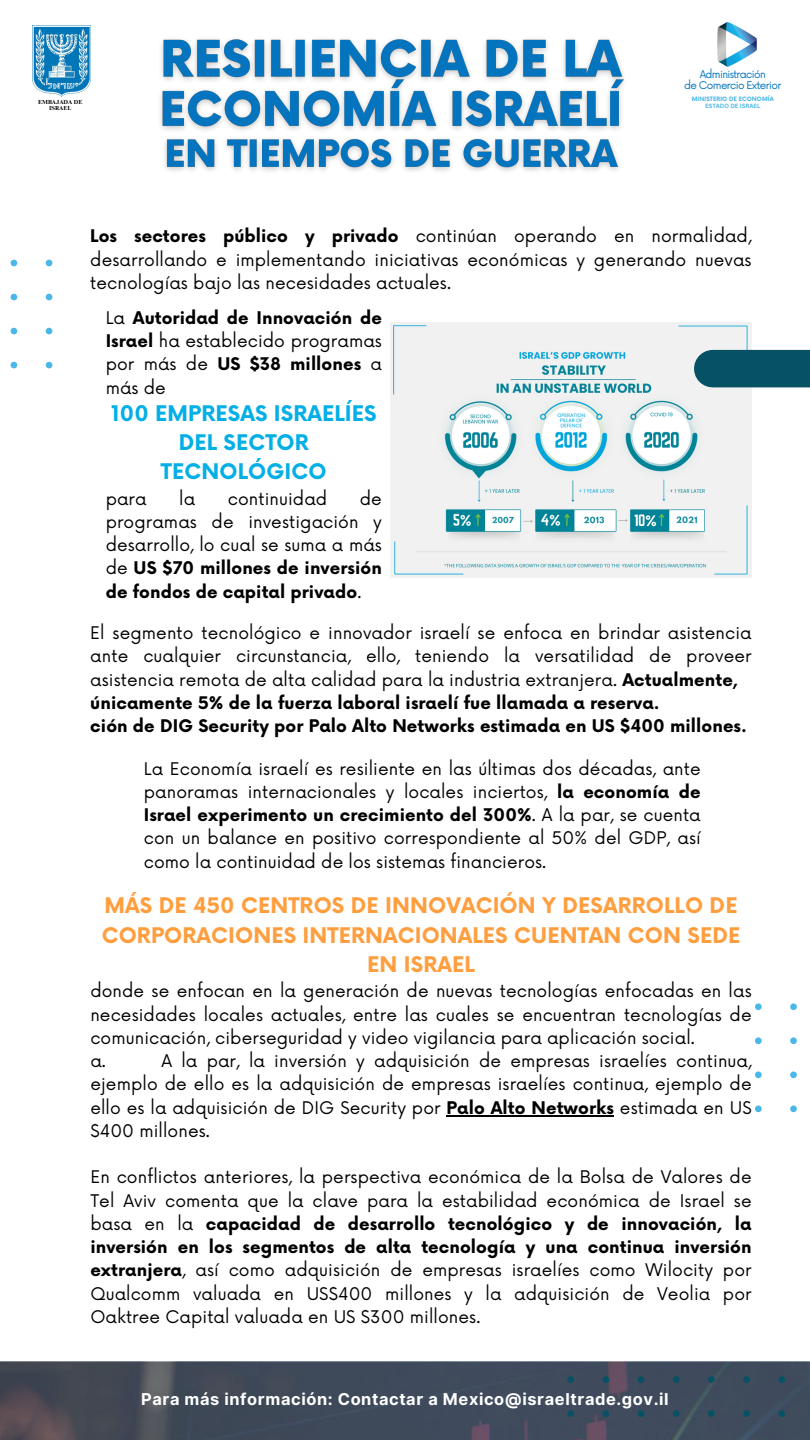
<style>
.page{position:relative;width:810px;height:1440px;background:#fff}
.page>*{position:absolute;margin:0;border:0;box-sizing:border-box;transform-origin:0 0}
.t1{font:700 21px/29.2px "Now";letter-spacing:.005em;color:#ff9e3e;text-align:center}
.t2{font:700 21px/29.2px "Now";letter-spacing:.005em;color:#03afe6;text-align:center}
.t3{font:17px/23.2px "Now";letter-spacing:.005em;color:#000;text-align:justify}
.t4{font:700 17px/23.2px "Now";letter-spacing:.005em;color:#000;text-align:justify}
.t5{font:700 16.4px "Inter";letter-spacing:.035em;color:#fff}
.t6{font:10.4px "Now";letter-spacing:-.06em;color:#0474be}
.t7{font:700 5.9px "Now";color:#4ab7e9}
.t8{font:700 5.9px/6.4px "Times NRMT Pro";color:#000;text-align:center}
.t9{font:700 5.9px "Canva Sans";color:#4ab7e9}
.s1{font-weight:700}
.s2{font-weight:400}
</style>
<div class="page">
<img style="left:717px;top:22px;width:40px;height:45px">
<img style="left:0;top:1362px;width:810px;height:78px">
<svg style="left:10px;top:259px;width:42px;height:109px"></svg>
<svg style="left:567px;top:1366px;width:243px;height:74px;background:#3f4c5c"></svg>
<svg style="left:755px;top:1003px;width:42px;height:109px"></svg>
<img style="left:391px;top:323px;width:360px;height:255px">
<div style="left:713px;top:350px;width:97px;height:37px;background:#065164"></div>
<hr style="left:447px;top:1115px;width:167px;height:2px;background:#000">
<img style="left:33px;top:26px;width:57px;height:72px">
<img style="left:160px;top:39px;width:464px;height:132px">
<p class="t8" style="left:38px;top:99px;width:46px">EMBAJADA DE<br>ISRAEL</p>
<p class="t6" style="left:700px;top:68px;width:68px">Administración</p>
<p class="t6" style="left:684px;top:80px;width:99px">de Comercio Exterior</p>
<p class="t7" style="left:692px;top:96px;width:83px">MINISTERIO DE ECONOMÍA</p>
<p class="t9" style="left:705px;top:102px;width:57px">ESTADO DE ISRAEL</p>
<p class="t3" style="left:90px;top:226px;width:663px"><span class="s1">Los sectores público y privado</span> continúan operando en normalidad, desarrollando e implementando iniciativas económicas y generando nuevas tecnologías bajo las necesidades actuales.</p>
<p class="t4" style="left:106px;top:307px;width:278px"><span class="s2">La</span> Autoridad de Innovación de Israel <span class="s2">ha establecido programas por más de</span> US $38 millones <span class="s2">a más de</span></p>
<p class="t2" style="left:111px;top:400px;width:267px">100 EMPRESAS ISRAELÍES<br>DEL SECTOR<br>TECNOLÓGICO</p>
<p class="t3" style="left:106px;top:488px;width:278px;text-indent:254px">de programas de investigación y desarrollo, lo cual se suma a más de <span class="s1">US $70 millones de inversión de fondos de capital privado</span>.</p>
<p class="t3" style="left:90px;top:622px;width:663px">El segmento tecnológico e innovador israelí se enfoca en brindar asistencia ante cualquier circunstancia, ello, teniendo la versatilidad de proveer asistencia remota de alta calidad para la industria extranjera. <span class="s1">Actualmente,</span></p>
<p class="t4" style="left:90px;top:692px;width:571px">únicamente 5% de la fuerza laboral israelí fue llamada a reserva.</p>
<p class="t4" style="left:90px;top:716px;width:658px">ción de DIG Security por Palo Alto Networks estimada en US $400 millones.</p>
<p class="t3" style="left:144px;top:758px;width:558px">La Economía israelí es resiliente en las últimas dos décadas, ante panoramas internacionales y locales inciertos, <span class="s1">la economía de Israel experimento un crecimiento del 300%</span>. A la par, se cuenta con un balance en positivo correspondiente al 50% del GDP, así como la continuidad de los sistemas financieros.</p>
<p class="t1" style="left:102px;top:892px;width:640px">MÁS DE 450 CENTROS DE INNOVACIÓN Y DESARROLLO DE<br>CORPORACIONES INTERNACIONALES CUENTAN CON SEDE<br>EN ISRAEL</p>
<p class="t3" style="left:90px;top:980px;width:663px">donde se enfocan en la generación de nuevas tecnologías enfocadas en las necesidades locales actuales, entre las cuales se encuentran tecnologías de comunicación, ciberseguridad y video vigilancia para aplicación social.</p>
<p class="t3" style="left:90px;top:1050px;width:17px">a.</p>
<p class="t3" style="left:106px;top:488px;width:42px">para</p>
<p class="t3" style="left:179px;top:488px;width:17px">la</p>
<p class="t3" style="left:228px;top:488px;width:101px">continuidad</p>
<p class="t3" style="left:90px;top:1050px;width:663px;text-indent:71px">A la par, la inversión y adquisición de empresas israelíes continua, ejemplo de ello es la adquisición de empresas israelíes continua, ejemplo de ello es la adquisición de DIG Security por <span class="s1">Palo Alto Networks</span> estimada en US $400 millones.</p>
<p class="t3" style="left:90px;top:1166px;width:663px">En conflictos anteriores, la perspectiva económica de la Bolsa de Valores de Tel Aviv comenta que la clave para la estabilidad económica de Israel se basa en la <span class="s1">capacidad de desarrollo tecnológico y de innovación, la inversión en los segmentos de alta tecnología y una continua inversión extranjera</span>, así como adquisición de empresas israelíes como Wilocity por Qualcomm valuada en US$400 millones y la adquisición de Veolia por Oaktree Capital valuada en US $300 millones.</p>
<p class="t5" style="left:141px;top:1389px;width:529px">Para más información: Contactar a Mexico@israeltrade.gov.il</p>
</div>
